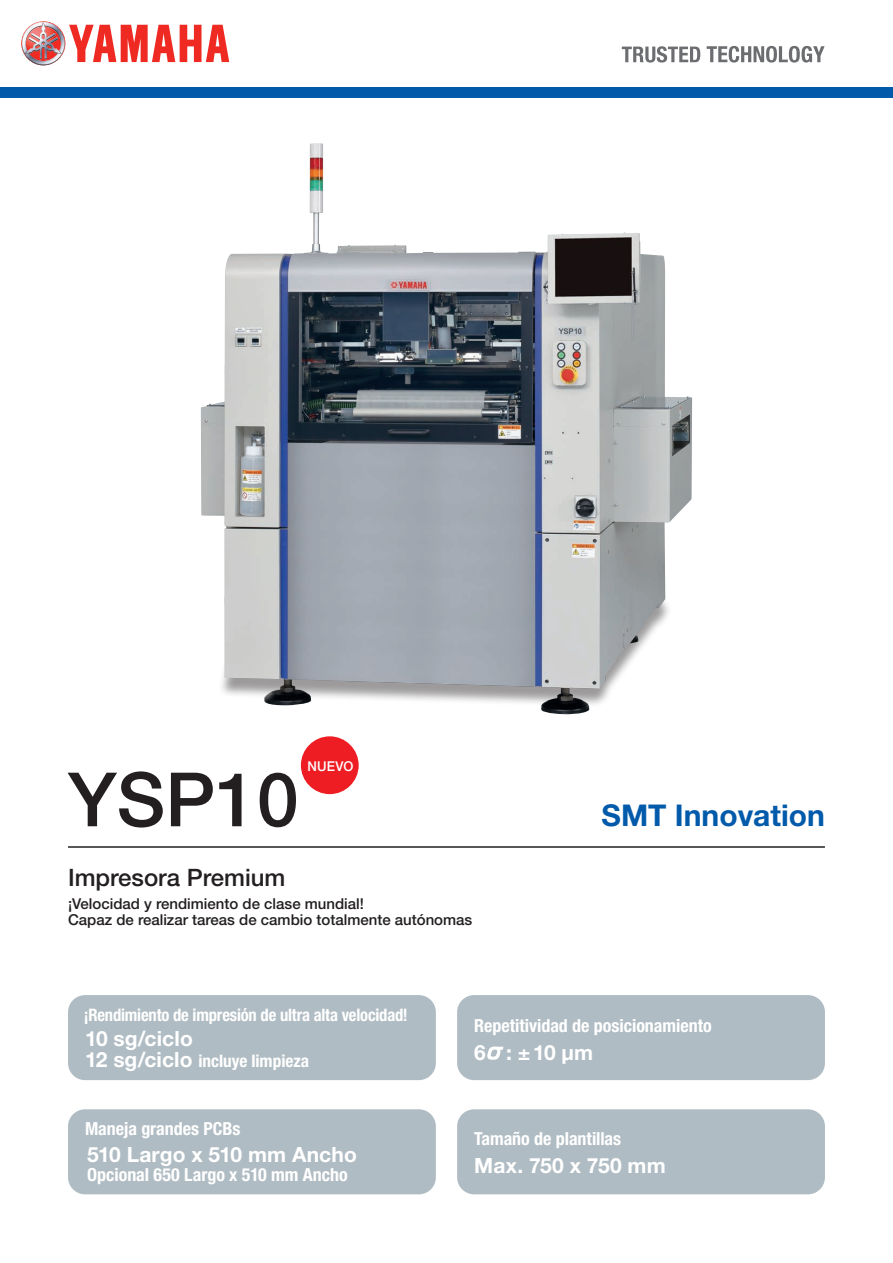
<style>
.page{position:relative;width:893px;height:1263px;background:#fff}
.page>*{position:absolute;margin:0;border:0;box-sizing:border-box;transform-origin:0 0}
.t1{font:500 75px "Helvetica Neue LT";color:#231f20}
.t2{font:700 30px "Helvetica Neue LT";color:#015aaa}
.t3{font:500 24px "Helvetica Neue LT";color:#231f20}
.t4{font:700 21px "Helvetica Neue LT";letter-spacing:.005em;color:#fff}
.t5{font:500 21px "Helvetica Neue LT Std";color:#fff}
.t6{font:700 condensed 18px "Helvetica Neue LT";color:#fff}
.t7{font:700 condensed 17.25px "Helvetica Neue LT";letter-spacing:-.01em;color:#fff;scale:.96 1}
.t8{font:700 condensed 17.25px "Helvetica Neue LT";letter-spacing:-.01em;color:#fff}
.t9{font:500 15px/16.5px "Helvetica Neue LT";color:#231f20}
.t10{font:500 13.5px "Helvetica Neue LT";letter-spacing:.015em;color:#fff}
.s1{font-family:"Helvetica Neue LT Std";font-size:21px}
.s2{font-stretch:normal;font-size:21px}
</style>
<div class="page">
<div style="left:0;top:87px;width:893px;height:11px;background:#015aaa"></div>
<svg style="left:21px;top:21px;width:208px;height:44px"></svg>
<hr style="left:68px;top:846px;width:757px;height:2px;background:#231f20">
<svg style="left:707px;top:46px;width:118px;height:17px"></svg>
<svg style="left:622px;top:46px;width:78px;height:17px"></svg>
<div style="left:68px;top:995px;width:368px;height:85px;background:#b0bcc3;border-radius:17px"></div>
<div style="left:457px;top:995px;width:368px;height:85px;background:#b0bcc3;border-radius:17px"></div>
<svg style="left:487px;top:1046px;width:16px;height:14px"></svg>
<div style="left:457px;top:1109px;width:368px;height:85px;background:#b0bcc3;border-radius:17px"></div>
<div style="left:299px;top:735px;width:61px;height:61px;background:#ee1d23;border-radius:50%"></div>
<div style="left:298px;top:733px;width:64px;height:64px;border:3px solid #fff;border-radius:50%"></div>
<img style="left:201px;top:143px;width:491px;height:571px">
<div style="left:68px;top:1109px;width:368px;height:85px;background:#b0bcc3;border-radius:17px"></div>
<h1 class="t1" style="left:68px;top:755px;width:232px">YSP10</h1>
<p class="t5" style="left:307px;top:751px;width:30px">NE</p>
<p class="t10" style="left:307px;top:758px;width:47px">NUEVO<span class="s1">W</span></p>
<h3 class="t3" style="left:68px;top:863px;width:219px">Impresora Premium</h3>
<p class="t9" style="left:68px;top:895px;width:406px">¡Velocidad y rendimiento de clase mundial!<br>Capaz de realizar tareas de cambio totalmente autónomas</p>
<h2 class="t2" style="left:602px;top:797px;width:225px">SMT Innovation</h2>
<p class="t7" style="left:84px;top:1004px;width:339px">¡Rendimiento de impresión de ultra alta velocidad!</p>
<p class="t4" style="left:85px;top:1026px;width:109px">10 sg/ciclo</p>
<p class="t8" style="left:85px;top:1051px;width:226px"><span class="s2">12 sg/ciclo</span> incluye limpieza</p>
<p class="t6" style="left:85px;top:1118px;width:157px">Maneja grandes PCBs</p>
<p class="t4" style="left:87px;top:1141px;width:271px">510 Largo x 510 mm Ancho</p>
<p class="t6" style="left:87px;top:1164px;width:262px">Opcional 650 Largo x 510 mm Ancho</p>
<p class="t6" style="left:474px;top:1014px;width:239px">Repetitividad de posicionamiento</p>
<p class="t4" style="left:474px;top:1039px;width:121px">6 : ±10 µm</p>
<p class="t6" style="left:474px;top:1127px;width:149px">Tamaño de plantillas</p>
<p class="t4" style="left:474px;top:1152px;width:193px">Max. 750 x 750 mm</p>
</div>
